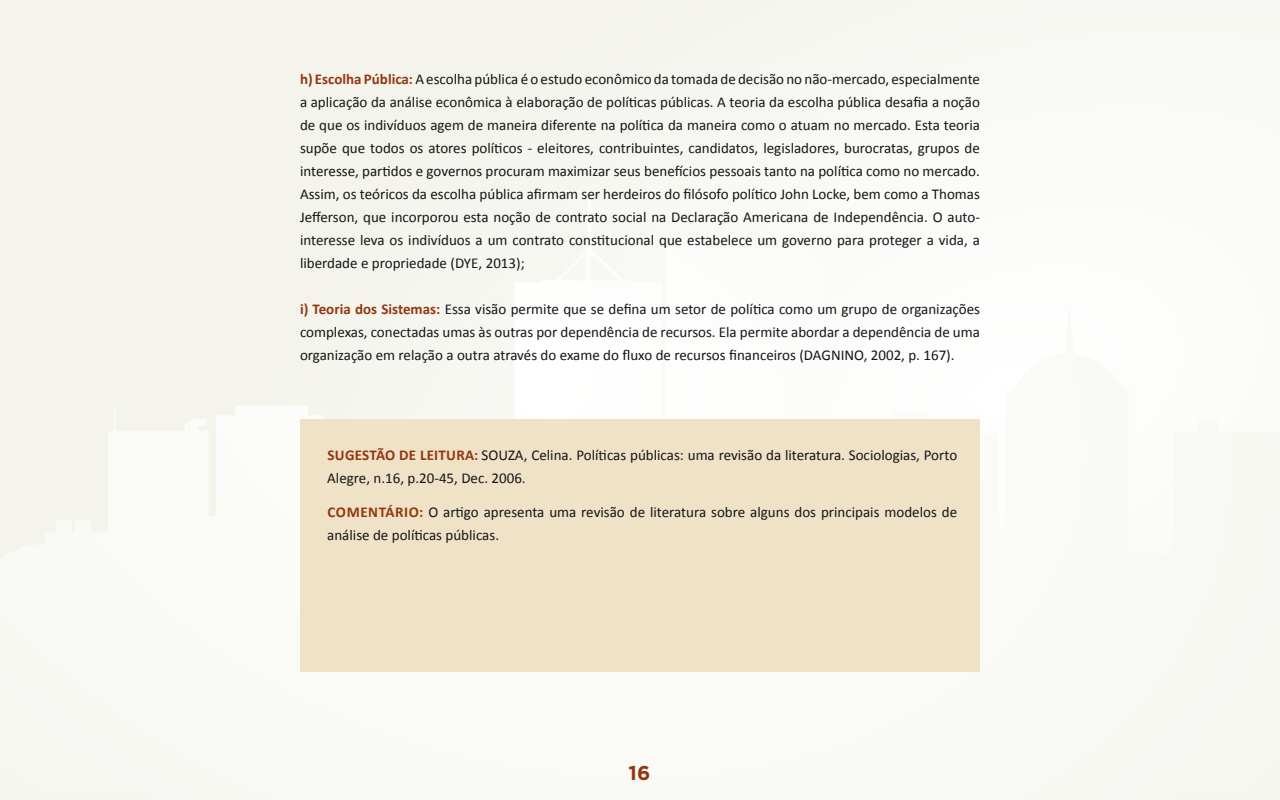
<style>
.page{position:relative;width:1280px;height:800px;background:#fff}
.page>*{position:absolute;margin:0;border:0;box-sizing:border-box;transform-origin:0 0}
.t1{font:700 20px "Gotham";color:#933710}
.t2{font:15px/23px "Calibri";color:#141517;text-align:justify}
.t3{font:700 15px "Calibri";color:#933710}
.s1{font-weight:700;color:#933710}
</style>
<div class="page">
<div style="left:300px;top:420px;width:680px;height:252px;background:#f0e2c7"></div>
<p class="t2" style="left:300px;top:68px;width:682px"><span class="s1">h) Escolha Pública:</span> A escolha pública é o estudo econômico da tomada de decisão no não-mercado, especialmente a aplicação da análise econômica à elaboração de políticas públicas. A teoria da escolha pública desafia a noção de que os indivíduos agem de maneira diferente na política da maneira como o atuam no mercado. Esta teoria supõe que todos os atores políticos - eleitores, contribuintes, candidatos, legisladores, burocratas, grupos de interesse, partidos e governos procuram maximizar seus benefícios pessoais tanto na política como no mercado.<br>Assim, os teóricos da escolha pública afirmam ser herdeiros do filósofo político John Locke, bem como a Thomas Jefferson, que incorporou esta noção de contrato social na Declaração Americana de Independência. O auto&shy;interesse leva os indivíduos a um contrato constitucional que estabelece um governo para proteger a vida, a liberdade e propriedade (DYE, 2013);</p>
<p class="t2" style="left:300px;top:298px;width:682px"><span class="s1">i) Teoria dos Sistemas:</span> Essa visão permite que se defina um setor de política como um grupo de organizações complexas, conectadas umas às outras por dependência de recursos. Ela permite abordar a dependência de uma organização em relação a outra através do exame do fluxo de recursos financeiros (DAGNINO, 2002, p. 167).</p>
<p class="t2" style="left:327px;top:444px;width:631px"><span class="s1">Sugestão de Leitura:</span> SOUZA, Celina. Políticas públicas: uma revisão da literatura. Sociologias, Porto<br>Alegre, n.16, p.20-45, Dec. 2006.</p>
<p class="t3" style="left:328px;top:503px;width:19px">COMENTÁRIO</p>
<p class="t2" style="left:327px;top:501px;width:632px;text-indent:92px"><span class="s1">:</span> O artigo apresenta uma revisão de literatura sobre alguns dos principais modelos de análise de políticas públicas.</p>
<h1 class="t1" style="left:629px;top:761px;width:23px">16</h1>
</div>
